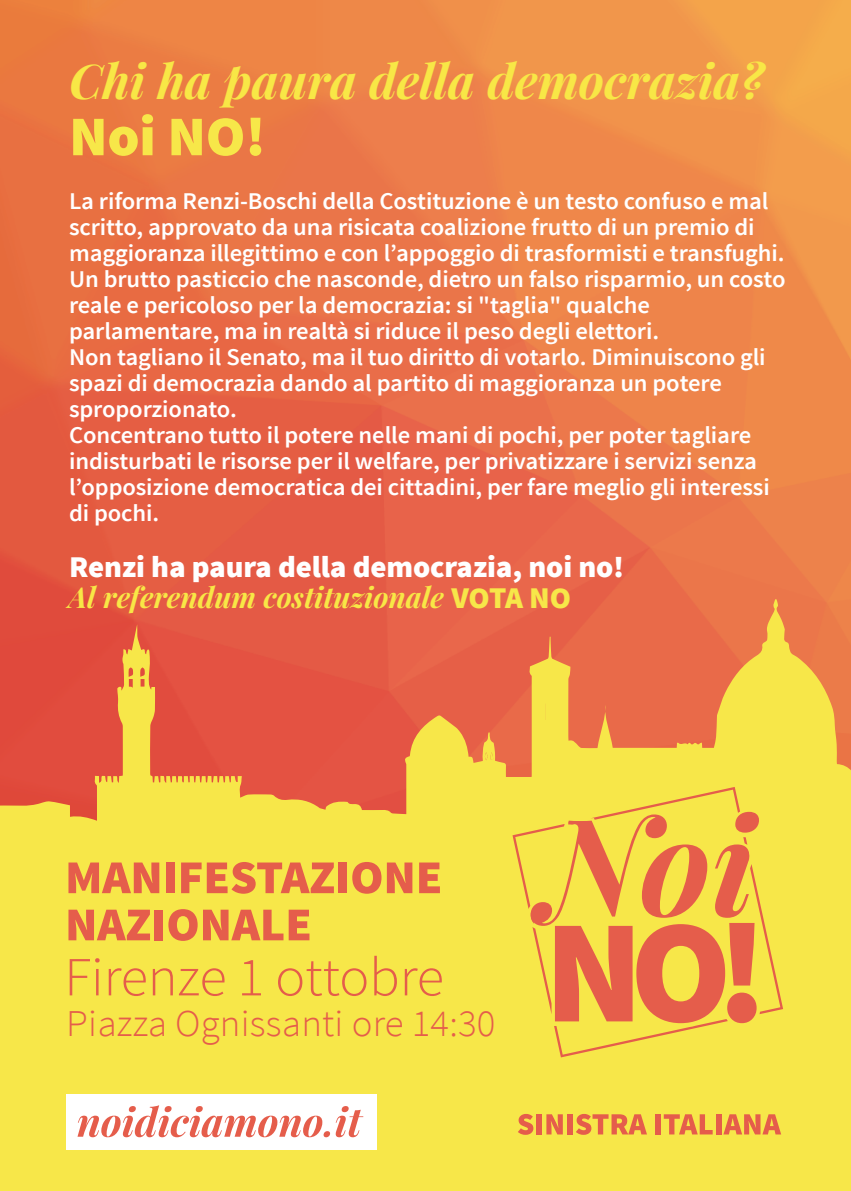
<style>
.page{position:relative;width:851px;height:1191px;background:#fff}
.page>*{position:absolute;margin:0;border:0;box-sizing:border-box;transform-origin:0 0}
.t1{font:900 56px "Source Sans Pro";color:#f7e749}
.t2{font:italic 700 48px "Playfair Display";color:#f8e746}
.t3{font:300 38px "Source Sans Pro";letter-spacing:.005em;color:#e55d4b}
.t4{font:900 30px "Source Sans Pro";letter-spacing:-.005em;color:#fff}
.t5{font:italic 700 28.8px "Playfair Display";color:#f8e746}
.t6{font:600 24px/26px "Source Sans Pro";letter-spacing:-.005em;color:#fff}
.s1{font-family:"Source Sans Pro";font-weight:900;font-style:normal;font-size:30px;color:#f7e749}
</style>
<div class="page">
<img style="left:0;top:0;width:850px;height:599px">
<svg style="left:0;top:599px;width:850px;height:348px"></svg>
<svg style="left:485px;top:752px;width:8px;height:8px"></svg>
<svg style="left:545px;top:703px;width:1px;height:17px"></svg>
<div style="left:0;top:947px;width:850px;height:244px;background:#f7e749"></div>
<svg style="left:68px;top:862px;width:91px;height:31px"></svg>
<div style="left:166px;top:862px;width:8px;height:31px;background:#e55d4b"></div>
<svg style="left:181px;top:862px;width:20px;height:31px"></svg>
<svg style="left:207px;top:862px;width:127px;height:31px"></svg>
<div style="left:338px;top:862px;width:9px;height:31px;background:#e55d4b"></div>
<svg style="left:352px;top:862px;width:29px;height:31px"></svg>
<svg style="left:387px;top:862px;width:25px;height:31px"></svg>
<svg style="left:419px;top:862px;width:21px;height:31px"></svg>
<svg style="left:68px;top:909px;width:82px;height:31px"></svg>
<div style="left:155px;top:909px;width:8px;height:31px;background:#e55d4b"></div>
<svg style="left:168px;top:909px;width:141px;height:32px"></svg>
<svg style="left:70px;top:958px;width:30px;height:37px"></svg>
<svg style="left:109px;top:968px;width:37px;height:28px"></svg>
<svg style="left:153px;top:968px;width:20px;height:27px"></svg>
<svg style="left:179px;top:968px;width:45px;height:28px"></svg>
<svg style="left:242px;top:960px;width:19px;height:35px"></svg>
<svg style="left:278px;top:961px;width:88px;height:35px"></svg>
<svg style="left:374px;top:955px;width:23px;height:41px"></svg>
<svg style="left:405px;top:968px;width:36px;height:28px"></svg>
<svg style="left:512px;top:787px;width:271px;height:270px"></svg>
<div style="left:66px;top:1094px;width:311px;height:56px;background:#fff"></div>
<svg style="left:77px;top:1105px;width:245px;height:32px"></svg>
<div style="left:323px;top:1131px;width:7px;height:6px;background:#e55d4b;border-radius:3px"></div>
<svg style="left:335px;top:1106px;width:28px;height:31px"></svg>
<svg style="left:518px;top:1114px;width:15px;height:20px"></svg>
<div style="left:536px;top:1114px;width:6px;height:20px;background:#e55d4b"></div>
<svg style="left:546px;top:1114px;width:16px;height:20px"></svg>
<div style="left:567px;top:1114px;width:5px;height:20px;background:#e55d4b"></div>
<svg style="left:576px;top:1114px;width:71px;height:20px"></svg>
<div style="left:655px;top:1114px;width:5px;height:20px;background:#e55d4b"></div>
<svg style="left:663px;top:1114px;width:49px;height:20px"></svg>
<div style="left:716px;top:1114px;width:5px;height:20px;background:#e55d4b"></div>
<svg style="left:723px;top:1114px;width:58px;height:20px"></svg>
<h2 class="t2" style="left:69px;top:48px;width:696px">Chi ha paura della democrazia?</h2>
<h1 class="t1" style="left:69px;top:100px;width:198px">Noi NO!</h1>
<p class="t6" style="left:69px;top:189px;width:718px">La riforma Renzi-Boschi della Costituzione è un testo confuso e mal scritto, approvato da una risicata coalizione frutto di un premio di maggioranza illegittimo e con l’appoggio di trasformisti e transfughi.<br>Un brutto pasticcio che nasconde, dietro un falso risparmio, un costo reale e pericoloso per la democrazia: si "taglia" qualche parlamentare, ma in realtà si riduce il peso degli elettori.<br>Non tagliano il Senato, ma il tuo diritto di votarlo. Diminuiscono gli spazi di democrazia dando al partito di maggioranza un potere sproporzionato.<br>Concentrano tutto il potere nelle mani di pochi, per poter tagliare indisturbati le risorse per il welfare, per privatizzare i servizi senza l’opposizione democratica dei cittadini, per fare meglio gli interessi di pochi.</p>
<p class="t4" style="left:69px;top:548px;width:556px">Renzi ha paura della democrazia, noi no!</p>
<p class="t5" style="left:68px;top:578px;width:504px">Al referendum costituzionale <span class="s1">VOTA NO</span></p>
<h3 class="t3" style="left:66px;top:1000px;width:430px">Piazza Ognissanti ore 14:30</h3>
</div>
